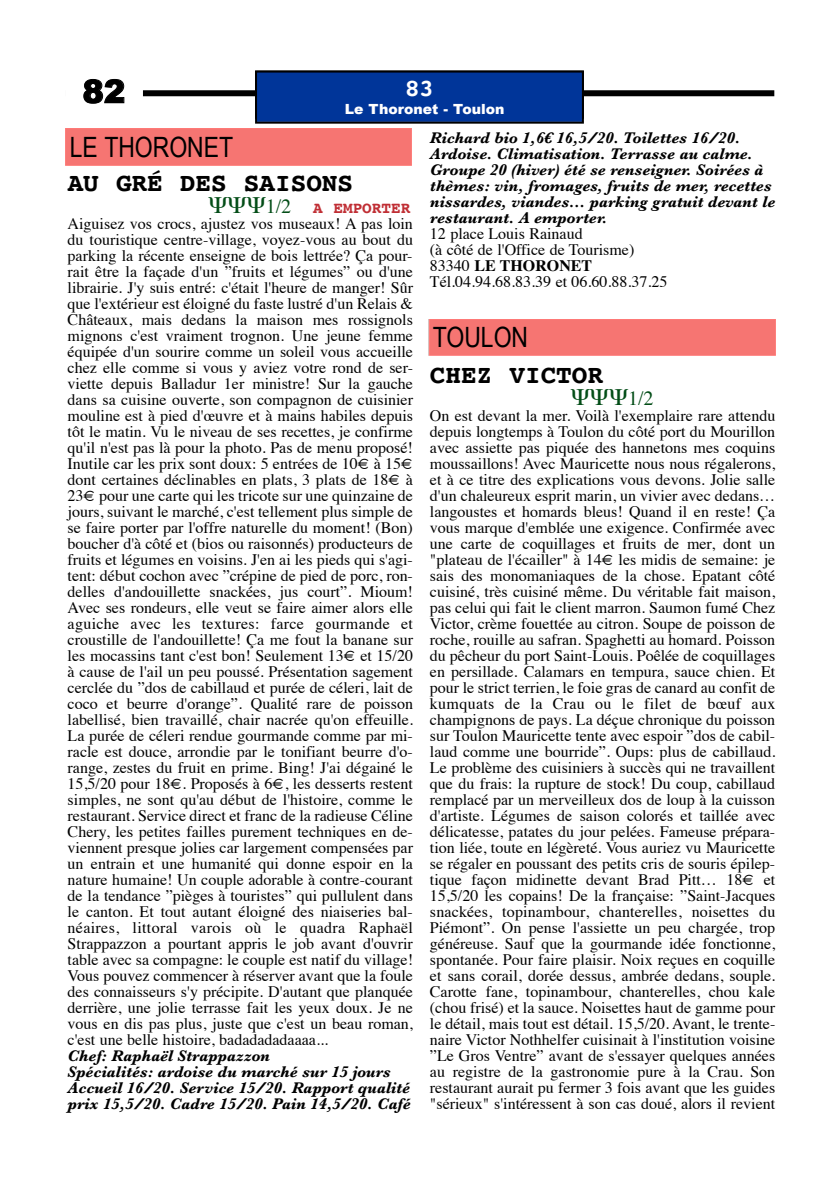
<style>
.page{position:relative;width:840px;height:1190px;background:#fff}
.page>*{position:absolute;margin:0;border:0;box-sizing:border-box;transform-origin:0 0}
.t1{font:900 32px "Arial";color:#000}
.t2{font:28px "Arial Narrow";color:#000}
.t3{font:700 26px "Courier";color:#000}
.t4{font:700 24px "Courier";color:#fff}
.t5{font:20px "Times";color:#034d17}
.t6{font:16px/16px "Times";color:#000;text-align:justify}
.t7{font:italic 700 16px/16px "Baskerville";color:#000}
.t8{font:700 16px "Courier";color:#c02e34}
.t9{font:900 14px "Arial";color:#fff}
.s1{font-family:"Times";font-weight:400;font-size:20px;color:#034d17}
.s2{font-weight:700}
</style>
<div class="page">
<div style="left:66px;top:90px;width:708px;height:6px;background:#000"></div>
<img style="left:66px;top:90px;width:76px;height:6px">
<div style="left:258px;top:74px;width:323px;height:47px;background:#003599"></div>
<div style="left:255px;top:71px;width:329px;height:53px;border:2px solid #000"></div>
<h1 class="t1" style="left:83px;top:68px;width:44px">82</h1>
<h3 class="t4" style="left:405px;top:69px;width:30px">83</h3>
<p class="t9" style="left:345px;top:99px;width:161px">Le Thoronet - Toulon</p>
<h2 class="t2" style="left:70px;top:127px;width:165px">LE THORONET</h2>
<h3 class="t3" style="left:68px;top:162px;width:287px">AU GRÉ DES SAISONS</h3>
<p class="t8" style="left:266px;top:195px;width:146px"><span class="s1">1/2</span> A EMPORTER</p>
<p class="t6" style="left:68px;top:215px;width:347px">Aiguisez vos crocs, ajustez vos museaux! A pas loin du touristique centre-village, voyez-vous au bout du parking la récente enseigne de bois lettrée? Ça pour&shy;rait être la façade d'un ”fruits et légumes” ou d'une librairie. J'y suis entré: c'était l'heure de manger! Sûr que l'extérieur est éloigné du faste lustré d'un Relais &amp; Châteaux, mais dedans la maison mes rossignols mignons c'est vraiment trognon. Une jeune femme équipée d'un sourire comme un soleil vous accueille chez elle comme si vous y aviez votre rond de ser&shy;viette depuis Balladur 1er ministre! Sur la gauche dans sa cuisine ouverte, son compagnon de cuisinier mouline est à pied d'œuvre et à mains habiles depuis tôt le matin. Vu le niveau de ses recettes, je confirme qu'il n'est pas là pour la photo. Pas de menu proposé!<br>Inutile car les prix sont doux: 5 entrées de 10€ à 15€ dont certaines déclinables en plats, 3 plats de 18€ à 23€ pour une carte qui les tricote sur une quinzaine de jours, suivant le marché, c'est tellement plus simple de se faire porter par l'offre naturelle du moment! (Bon) boucher d'à côté et (bios ou raisonnés) producteurs de fruits et légumes en voisins. J'en ai les pieds qui s'agi&shy;tent: début cochon avec ”crépine de pied de porc, ron&shy;delles d'andouillette snackées, jus court”. Mioum!<br>Avec ses rondeurs, elle veut se faire aimer alors elle aguiche avec les textures: farce gourmande et croustille de l'andouillette! Ça me fout la banane sur les mocassins tant c'est bon! Seulement 13€ et 15/20 à cause de l'ail un peu poussé. Présentation sagement cerclée du ”dos de cabillaud et purée de céleri, lait de coco et beurre d'orange”. Qualité rare de poisson labellisé, bien travaillé, chair nacrée qu'on effeuille.<br>La purée de céleri rendue gourmande comme par mi&shy;racle est douce, arrondie par le tonifiant beurre d'o&shy;range, zestes du fruit en prime. Bing! J'ai dégainé le 15,5/20 pour 18€. Proposés à 6€, les desserts restent simples, ne sont qu'au début de l'histoire, comme le restaurant. Service direct et franc de la radieuse Céline Chery, les petites failles purement techniques en de&shy;viennent presque jolies car largement compensées par un entrain et une humanité qui donne espoir en la nature humaine! Un couple adorable à contre-courant de la tendance ”pièges à touristes” qui pullulent dans le canton. Et tout autant éloigné des niaiseries bal&shy;néaires, littoral varois où le quadra Raphaël Strappazzon a pourtant appris le job avant d'ouvrir table avec sa compagne: le couple est natif du village!<br>Vous pouvez commencer à réserver avant que la foule des connaisseurs s'y précipite. D'autant que planquée derrière, une jolie terrasse fait les yeux doux. Je ne vous en dis pas plus, juste que c'est un beau roman, c'est une belle histoire, badadadadaaaa...</p>
<p class="t7" style="left:68px;top:1048px;width:345px">Chef: Raphaël Strappazzon<br>Spécialités: ardoise du marché sur 15 jours Accueil 16/20. Service 15/20. Rapport qualité prix 15,5/20. Cadre 15/20. Pain 14,5/20. Café</p>
<p class="t7" style="left:430px;top:129px;width:347px">Richard bio 1,6€ 16,5/20. Toilettes 16/20.<br>Ardoise. Climatisation. Terrasse au calme.<br>Groupe 20 (hiver) été se renseigner. Soirées à thèmes: vin, fromages, fruits de mer, recettes nissardes, viandes… parking gratuit devant le restaurant. A emporter.</p>
<p class="t6" style="left:430px;top:224px;width:239px;text-align:left">12 place Louis Rainaud<br>(à côté de l'Office de Tourisme)<br>83340 <span class="s2">LE THORONET<br></span>Tél.04.94.68.83.39 et 06.60.88.37.25</p>
<h2 class="t2" style="left:433px;top:317px;width:97px">TOULON</h2>
<h3 class="t3" style="left:430px;top:354px;width:175px">CHEZ VICTOR</h3>
<p class="t5" style="left:628px;top:379px;width:27px">1/2</p>
<p class="t6" style="left:430px;top:406px;width:347px">On est devant la mer. Voilà l'exemplaire rare attendu depuis longtemps à Toulon du côté port du Mourillon avec assiette pas piquée des hannetons mes coquins moussaillons! Avec Mauricette nous nous régalerons, et à ce titre des explications vous devons. Jolie salle d'un chaleureux esprit marin, un vivier avec dedans… langoustes et homards bleus! Quand il en reste! Ça vous marque d'emblée une exigence. Confirmée avec une carte de coquillages et fruits de mer, dont un "plateau de l'écailler" à 14€ les midis de semaine: je sais des monomaniaques de la chose. Epatant côté cuisiné, très cuisiné même. Du véritable fait maison, pas celui qui fait le client marron. Saumon fumé Chez Victor, crème fouettée au citron. Soupe de poisson de roche, rouille au safran. Spaghetti au homard. Poisson du pêcheur du port Saint-Louis. Poêlée de coquillages en persillade. Calamars en tempura, sauce chien. Et pour le strict terrien, le foie gras de canard au confit de kumquats de la Crau ou le filet de bœuf aux champignons de pays. La déçue chronique du poisson sur Toulon Mauricette tente avec espoir ”dos de cabil&shy;laud comme une bourride”. Oups: plus de cabillaud.<br>Le problème des cuisiniers à succès qui ne travaillent que du frais: la rupture de stock! Du coup, cabillaud remplacé par un merveilleux dos de loup à la cuisson d'artiste. Légumes de saison colorés et taillée avec délicatesse, patates du jour pelées. Fameuse prépara&shy;tion liée, toute en légèreté. Vous auriez vu Mauricette se régaler en poussant des petits cris de souris épilep&shy;tique façon midinette devant Brad Pitt… 18€ et 15,5/20 les copains! De la française: ”Saint-Jacques snackées, topinambour, chanterelles, noisettes du Piémont”. On pense l'assiette un peu chargée, trop généreuse. Sauf que la gourmande idée fonctionne, spontanée. Pour faire plaisir. Noix reçues en coquille et sans corail, dorée dessus, ambrée dedans, souple.<br>Carotte fane, topinambour, chanterelles, chou kale (chou frisé) et la sauce. Noisettes haut de gamme pour le détail, mais tout est détail. 15,5/20. Avant, le trente&shy;naire Victor Nothhelfer cuisinait à l'institution voisine ”Le Gros Ventre” avant de s'essayer quelques années au registre de la gastronomie pure à la Crau. Son restaurant aurait pu fermer 3 fois avant que les guides "sérieux" s'intéressent à son cas doué, alors il revient</p>
</div>
